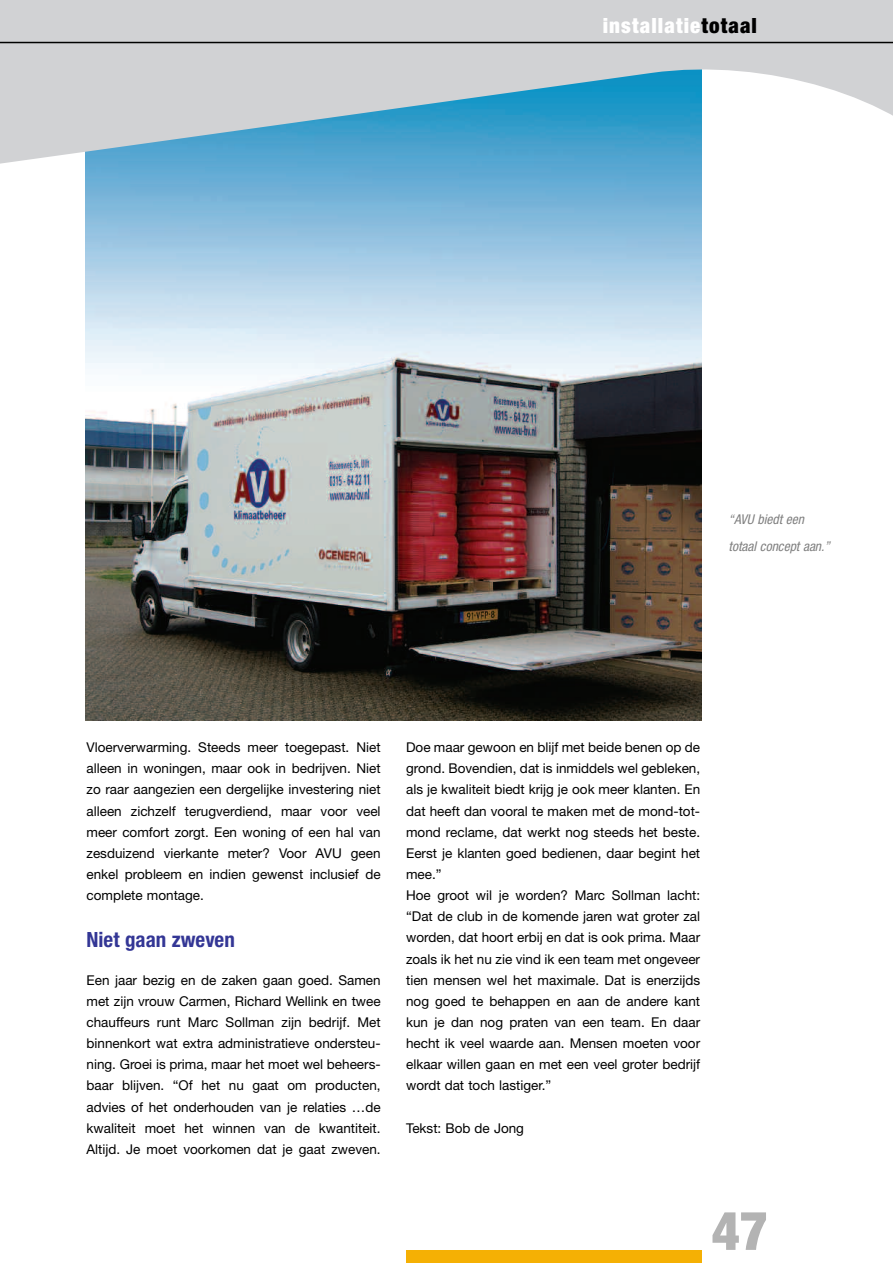
<style>
.page{position:relative;width:893px;height:1263px;background:#fff}
.page>*{position:absolute;margin:0;border:0;box-sizing:border-box;transform-origin:0 0}
.t1{font:900 condensed 54px "Helvetica Neue";color:#b3b3b3}
.t2{font:900 condensed 21px "Helvetica Neue";letter-spacing:.05em;color:#fff}
.t3{font:700 condensed 21px "Helvetica Neue";color:#333695}
.t4{font:13.5px/21.1px "Helvetica Neue";color:#000;text-align:justify}
.t5{font:italic condensed 13.5px/27px "Helvetica Neue";color:#808080}
.s1{color:#000}
</style>
<div class="page">
<img style="left:85px;top:689px;width:617px;height:31px">
<img style="left:0;top:0;width:893px;height:689px">
<hr style="left:0;top:42px;width:893px;height:1px;background:#000">
<div style="left:406px;top:1250px;width:296px;height:13px;background:#f5b004"></div>
<h2 class="t2" style="left:603px;top:18px;width:156px">installatie<span class="s1">totaal</span></h2>
<p class="t5" style="left:729px;top:507px;width:103px">“AVU biedt een totaal concept aan.”</p>
<p class="t4" style="left:87px;top:738px;width:296px">Vloerverwarming. Steeds meer toegepast. Niet alleen in woningen, maar ook in bedrijven. Niet zo raar aangezien een dergelijke investering niet alleen zichzelf terugverdiend, maar voor veel meer comfort zorgt. Een woning of een hal van zesduizend vierkante meter? Voor AVU geen enkel probleem en indien gewenst inclusief de complete montage.</p>
<h2 class="t3" style="left:87px;top:932px;width:150px">Niet gaan zweven</h2>
<p class="t4" style="left:87px;top:971px;width:296px">Een jaar bezig en de zaken gaan goed. Samen met zijn vrouw Carmen, Richard Wellink en twee chauffeurs runt Marc Sollman zijn bedrijf. Met binnenkort wat extra administratieve ondersteu&shy;ning. Groei is prima, maar het moet wel beheers&shy;baar blijven. “Of het nu gaat om producten, advies of het onderhouden van je relaties …de kwaliteit moet het winnen van de kwantiteit.<br>Altijd. Je moet voorkomen dat je gaat zweven.</p>
<p class="t4" style="left:406px;top:738px;width:296px;text-align:left">Doe maar gewoon en blijf met beide benen op de grond. Bovendien, dat is inmiddels wel gebleken, als je kwaliteit biedt krijg je ook meer klanten. En dat heeft dan vooral te maken met de mond-tot&shy;mond reclame, dat werkt nog steeds het beste.<br>Eerst je klanten goed bedienen, daar begint het mee.”<br>Hoe groot wil je worden? Marc Sollman lacht: “Dat de club in de komende jaren wat groter zal worden, dat hoort erbij en dat is ook prima. Maar zoals ik het nu zie vind ik een team met ongeveer tien mensen wel het maximale. Dat is enerzijds nog goed te behappen en aan de andere kant kun je dan nog praten van een team. En daar hecht ik veel waarde aan. Mensen moeten voor elkaar willen gaan en met een veel groter bedrijf wordt dat toch lastiger.”</p>
<p class="t4" style="left:406px;top:1119px;width:119px">Tekst: Bob de Jong</p>
<h1 class="t1" style="left:712px;top:1211px;width:58px">47</h1>
</div>
